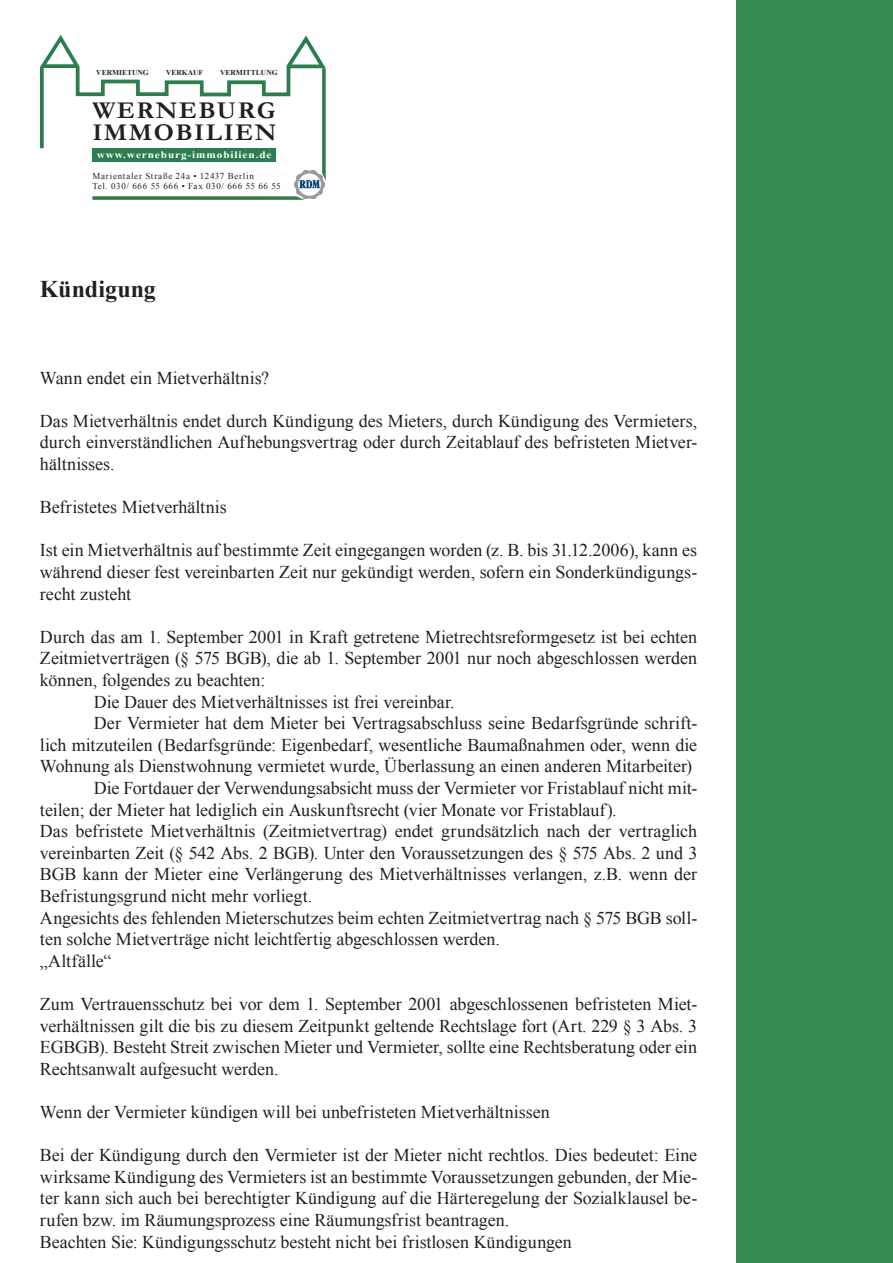
<style>
.page{position:relative;width:893px;height:1263px;background:#fff}
.page>*{position:absolute;margin:0;border:0;box-sizing:border-box;transform-origin:0 0}
.t1{font:700 24.3px/21.8px "Garamond";letter-spacing:.06em;color:#231f20;scale:1.05 1}
.t2{font:700 24px "Times New Roman";color:#231f20}
.t3{font:18px/21.6px "Times New Roman";letter-spacing:-.005em;color:#231f20;text-align:justify}
.t4{font:700 9.9px "Times New Roman";letter-spacing:.08em;color:#fff;scale:1.14 1}
.t5{font:9px/9.8px "Times New Roman";letter-spacing:.08em;color:#231f20}
.t6{font:700 7.5px "Times New Roman";color:#231f20}
</style>
<div class="page">
<div style="left:737px;top:0;width:156px;height:1263px;background:#358c50"></div>
<svg style="left:40px;top:35px;width:286px;height:146px"></svg>
<div style="left:92px;top:148px;width:184px;height:13px;background:#2c7d4f"></div>
<img style="left:294px;top:170px;width:30px;height:28px">
<svg style="left:92px;top:196px;width:212px;height:4px"></svg>
<p class="t6" style="left:96px;top:67px;width:54px">vermietung</p>
<p class="t6" style="left:166px;top:67px;width:39px">verkauf</p>
<p class="t6" style="left:220px;top:67px;width:59px">vermittlung</p>
<h1 class="t1" style="left:92px;top:100px;width:177px">WERNEBURG<br>IMMOBILIEN</h1>
<p class="t4" style="left:97px;top:148px;width:155px">www.werneburg-immobilien.de</p>
<p class="t5" style="left:92px;top:171px;width:190px">Marientaler Straße 24a • 12437 Berlin<br>Tel. 030/ 666 55 666 • Fax 030/ 666 55 66 55</p>
<h2 class="t2" style="left:40px;top:272px;width:117px">Kündigung</h2>
<p class="t3" style="left:40px;top:366px;width:231px">Wann endet ein Mietverhältnis?</p>
<p class="t3" style="left:40px;top:410px;width:659px">Das Mietverhältnis endet durch Kündigung des Mieters, durch Kündigung des Vermieters, durch einverständlichen Aufhebungsvertrag oder durch Zeitablauf des befristeten Mietver&shy;hältnisses.</p>
<p class="t3" style="left:40px;top:496px;width:188px">Befristetes Mietverhältnis</p>
<p class="t3" style="left:40px;top:539px;width:659px">Ist ein Mietverhältnis auf bestimmte Zeit eingegangen worden (z. B. bis 31.12.2006), kann es während dieser fest vereinbarten Zeit nur gekündigt werden, sofern ein Sonderkündigungs&shy;recht zusteht</p>
<p class="t3" style="left:40px;top:626px;width:659px">Durch das am 1. September 2001 in Kraft getretene Mietrechtsreformgesetz ist bei echten</p>
<p class="t3" style="left:40px;top:647px;width:659px">Zeitmietverträgen (§ 575 BGB), die ab 1. September 2001 nur noch abgeschlossen werden</p>
<p class="t3" style="left:40px;top:669px;width:227px">können, folgendes zu beachten:</p>
<p class="t3" style="left:94px;top:690px;width:362px">Die Dauer des Mietverhältnisses ist frei vereinbar.</p>
<p class="t3" style="left:94px;top:712px;width:605px">Der Vermieter hat dem Mieter bei Vertragsabschluss seine Bedarfsgründe schrift-</p>
<p class="t3" style="left:40px;top:734px;width:659px">lich mitzuteilen (Bedarfsgründe: Eigenbedarf, wesentliche Baumaßnahmen oder, wenn die</p>
<p class="t3" style="left:40px;top:755px;width:654px">Wohnung als Dienstwohnung vermietet wurde, Überlassung an einen anderen Mitarbeiter)</p>
<p class="t3" style="left:94px;top:777px;width:605px">Die Fortdauer der Verwendungsabsicht muss der Vermieter vor Fristablauf nicht mit-</p>
<p class="t3" style="left:40px;top:798px;width:578px">teilen; der Mieter hat lediglich ein Auskunftsrecht (vier Monate vor Fristablauf).</p>
<p class="t3" style="left:40px;top:820px;width:659px">Das befristete Mietverhältnis (Zeitmietvertrag) endet grundsätzlich nach der vertraglich</p>
<p class="t3" style="left:40px;top:842px;width:659px">vereinbarten Zeit (§ 542 Abs. 2 BGB). Unter den Voraussetzungen des § 575 Abs. 2 und 3</p>
<p class="t3" style="left:40px;top:863px;width:659px">BGB kann der Mieter eine Verlängerung des Mietverhältnisses verlangen, z.B. wenn der</p>
<p class="t3" style="left:40px;top:885px;width:274px">Befristungsgrund nicht mehr vorliegt.</p>
<p class="t3" style="left:40px;top:906px;width:659px">Angesichts des fehlenden Mieterschutzes beim echten Zeitmietvertrag nach § 575 BGB soll-</p>
<p class="t3" style="left:40px;top:928px;width:461px">ten solche Mietverträge nicht leichtfertig abgeschlossen werden.</p>
<p class="t3" style="left:40px;top:950px;width:73px">„Altfälle“</p>
<p class="t3" style="left:40px;top:993px;width:659px">Zum Vertrauensschutz bei vor dem 1. September 2001 abgeschlossenen befristeten Miet&shy;verhältnissen gilt die bis zu diesem Zeitpunkt geltende Rechtslage fort (Art. 229 § 3 Abs. 3<br>EGBGB). Besteht Streit zwischen Mieter und Vermieter, sollte eine Rechtsberatung oder ein Rechtsanwalt aufgesucht werden.</p>
<p class="t3" style="left:40px;top:1101px;width:511px">Wenn der Vermieter kündigen will bei unbefristeten Mietverhältnissen</p>
<p class="t3" style="left:40px;top:1144px;width:659px;text-align:left">Bei der Kündigung durch den Vermieter ist der Mieter nicht rechtlos. Dies bedeutet: Eine wirksame Kündigung des Vermieters ist an bestimmte Voraussetzungen gebunden, der Mie&shy;ter kann sich auch bei berechtigter Kündigung auf die Härteregelung der Sozialklausel be&shy;rufen bzw. im Räumungsprozess eine Räumungsfrist beantragen.<br>Beachten Sie: Kündigungsschutz besteht nicht bei fristlosen Kündigungen</p>
</div>
